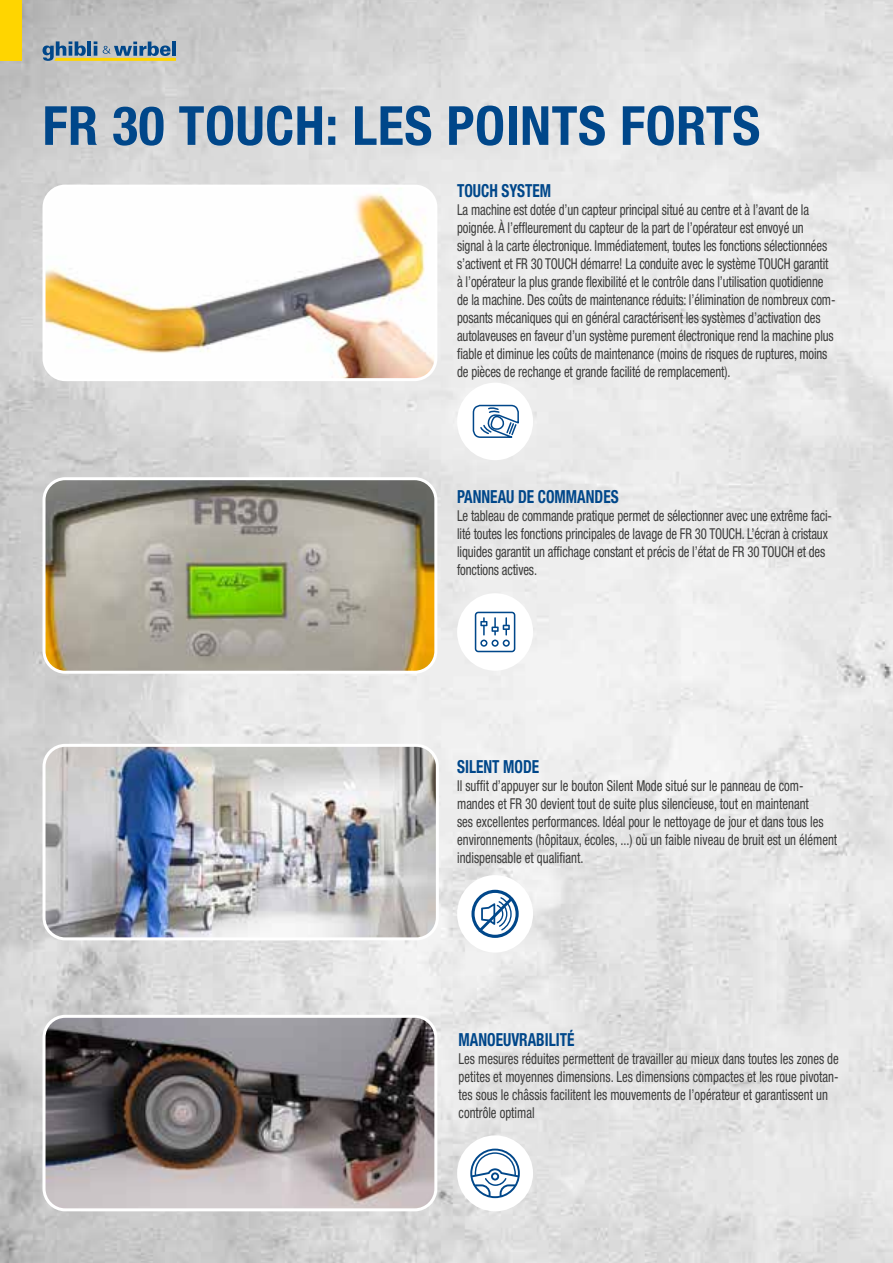
<style>
.page{position:relative;width:893px;height:1263px;background:#fff}
.page>*{position:absolute;margin:0;border:0;box-sizing:border-box;transform-origin:0 0}
.t1{font:700 condensed 54px "Helvetica Neue LT Std";letter-spacing:.01em;color:#00478a}
.t2{font:700 condensed 18px "Helvetica Neue LT Std";color:#00478a;scale:.85 1}
.t3{font:condensed 15px/18px "Helvetica Neue LT Std";letter-spacing:-.01em;color:#3c3c3b;scale:.85 1}
</style>
<div class="page">
<img style="left:0;top:0;width:893px;height:1263px">
<div style="left:0;top:0;width:21px;height:61px;background:#ffd500"></div>
<svg style="left:43px;top:41px;width:133px;height:20px;background:#889b95"></svg>
<div style="left:459px;top:384px;width:73px;height:75px;background:#fff;border-radius:50%"></div>
<div style="left:457px;top:383px;width:76px;height:77px;border:3px solid #fff;border-radius:50%"></div>
<svg style="left:472px;top:404px;width:47px;height:34px"></svg>
<div style="left:459px;top:595px;width:73px;height:74px;background:#fff;border-radius:50%"></div>
<div style="left:457px;top:593px;width:76px;height:78px;border:3px solid #fff;border-radius:50%"></div>
<svg style="left:475px;top:612px;width:40px;height:40px"></svg>
<div style="left:459px;top:877px;width:73px;height:74px;background:#fff;border-radius:50%"></div>
<div style="left:457px;top:875px;width:76px;height:77px;border:3px solid #fff;border-radius:50%"></div>
<svg style="left:471px;top:890px;width:48px;height:48px"></svg>
<div style="left:459px;top:1137px;width:73px;height:73px;background:#fff;border-radius:50%"></div>
<div style="left:457px;top:1135px;width:76px;height:76px;border:3px solid #fff;border-radius:50%"></div>
<svg style="left:470px;top:1148px;width:50px;height:50px"></svg>
<img style="left:44px;top:479px;width:392px;height:193px">
<div style="left:43px;top:477px;width:394px;height:197px;border:3px solid #fff;border-radius:21px"></div>
<img style="left:44px;top:186px;width:392px;height:194px">
<div style="left:43px;top:185px;width:394px;height:196px;border:3px solid #fff;border-radius:21px"></div>
<img style="left:44px;top:745px;width:393px;height:194px">
<div style="left:43px;top:744px;width:396px;height:196px;border:3px solid #fff;border-radius:21px"></div>
<img style="left:44px;top:1016px;width:392px;height:194px">
<div style="left:43px;top:1015px;width:394px;height:196px;border:3px solid #fff;border-radius:21px"></div>
<p class="t1" style="left:43px;top:93px;width:719px">FR 30 TOUCH: LES POINTS FORTS</p>
<p class="t2" style="left:457px;top:180px;width:112px">TOUCH SYSTEM</p>
<p class="t3" style="left:457px;top:201px;width:447px">La machine est dotée d’un capteur principal situé au centre et à l’avant de la poignée. À l’effleurement du capteur de la part de l’opérateur est envoyé un<br>signal à la carte électronique. Immédiatement, toutes les fonctions sélectionnées s’activent et FR 30 TOUCH démarre! La conduite avec le système TOUCH garantit à l’opérateur la plus grande flexibilité et le contrôle dans l’utilisation quotidienne de la machine. Des coûts de maintenance réduits: l’élimination de nombreux com&shy;posants mécaniques qui en général caractérisent les systèmes d’activation des autolaveuses en faveur d’un système purement électronique rend la machine plus fiable et diminue les coûts de maintenance (moins de risques de ruptures, moins de pièces de rechange et grande facilité de remplacement).</p>
<p class="t2" style="left:457px;top:486px;width:192px">PANNEAU DE COMMANDES</p>
<p class="t3" style="left:457px;top:507px;width:443px">Le tableau de commande pratique permet de sélectionner avec une extrême faci&shy;lité toutes les fonctions principales de lavage de FR 30 TOUCH. L’écran à cristaux liquides garantit un affichage constant et précis de l’état de FR 30 TOUCH et des fonctions actives.</p>
<p class="t2" style="left:457px;top:755px;width:98px">SILENT MODE</p>
<p class="t3" style="left:457px;top:776px;width:449px">Il suffit d’appuyer sur le bouton Silent Mode situé sur le panneau de com&shy;mandes et FR 30 devient tout de suite plus silencieuse, tout en maintenant<br>ses excellentes performances. Idéal pour le nettoyage de jour et dans tous les environnements (hôpitaux, écoles, ...) où un faible niveau de bruit est un élément indispensable et qualifiant.</p>
<p class="t2" style="left:459px;top:1029px;width:138px">MANOEUVRABILITÉ</p>
<p class="t3" style="left:459px;top:1050px;width:449px">Les mesures réduites permettent de travailler au mieux dans toutes les zones de petites et moyennes dimensions. Les dimensions compactes et les roue pivotan&shy;tes sous le châssis facilitent les mouvements de l’opérateur et garantissent un contrôle optimal</p>
</div>
